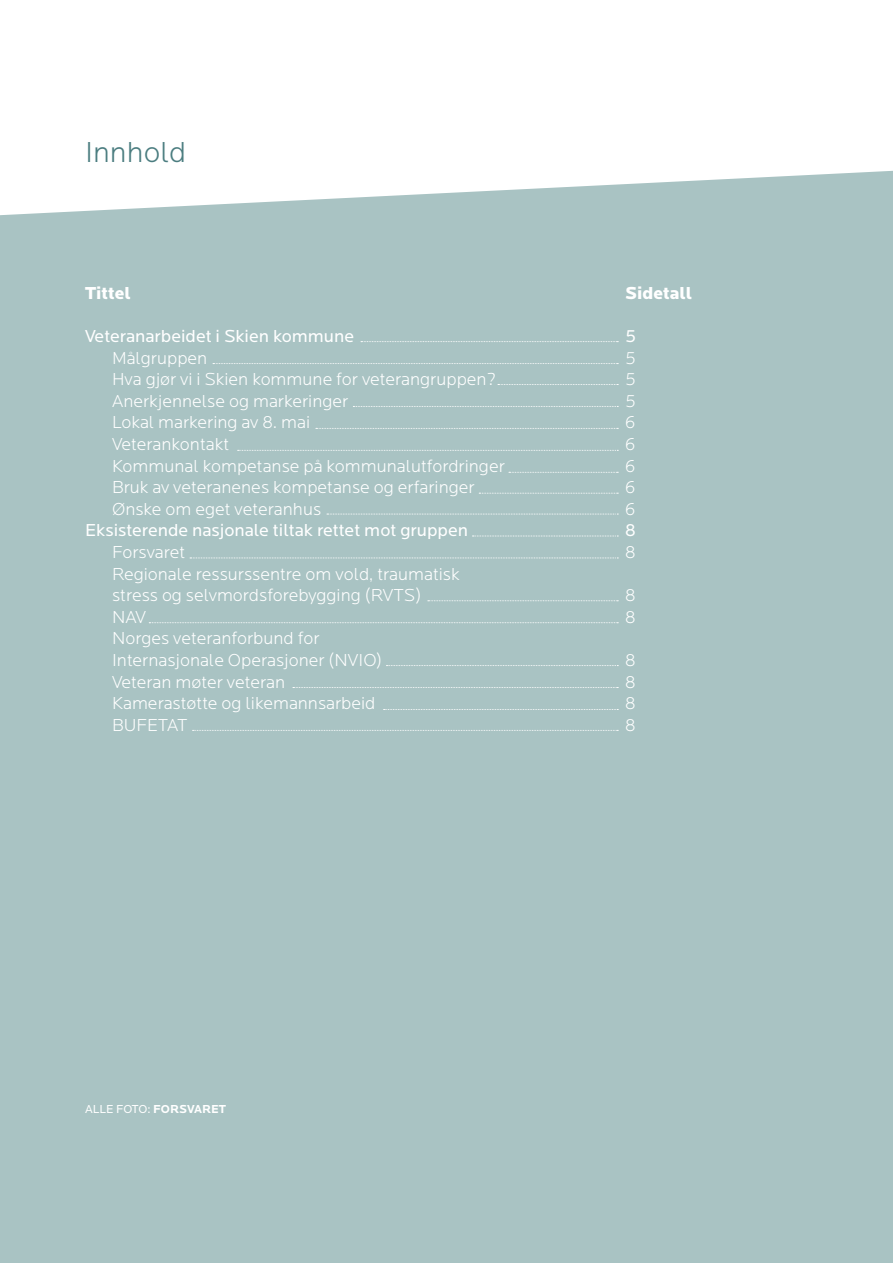
<style>
.page{position:relative;width:893px;height:1263px;background:#fff}
.page>*{position:absolute;margin:0;border:0;box-sizing:border-box;transform-origin:0 0}
.t1{font:300 30px "Locator";color:#4b7d80}
.t2{font:300 18px/21.6px "Locator";color:#fff}
.t3{font:18px "Locator";color:#fff}
.t4{font:900 18px "Locator";color:#fff}
.t5{font:12px "Locator";color:#fff}
.s1{font-weight:700}
</style>
<div class="page">
<div style="left:0;top:171px;width:893px;height:1092px;background:#a9c3c3"></div>
<svg style="left:213px;top:363px;width:405px;height:1px"></svg>
<svg style="left:361px;top:341px;width:257px;height:1px"></svg>
<svg style="left:498px;top:384px;width:120px;height:1px"></svg>
<svg style="left:353px;top:406px;width:265px;height:1px"></svg>
<svg style="left:316px;top:428px;width:302px;height:1px"></svg>
<svg style="left:238px;top:450px;width:380px;height:1px"></svg>
<svg style="left:509px;top:472px;width:109px;height:1px"></svg>
<svg style="left:479px;top:493px;width:139px;height:1px"></svg>
<svg style="left:327px;top:514px;width:291px;height:1px"></svg>
<svg style="left:472px;top:536px;width:146px;height:1px"></svg>
<svg style="left:190px;top:558px;width:428px;height:1px"></svg>
<svg style="left:428px;top:600px;width:190px;height:1px"></svg>
<svg style="left:149px;top:622px;width:469px;height:1px"></svg>
<svg style="left:386px;top:665px;width:232px;height:1px"></svg>
<svg style="left:293px;top:687px;width:325px;height:1px"></svg>
<svg style="left:384px;top:709px;width:234px;height:1px"></svg>
<svg style="left:193px;top:730px;width:425px;height:1px"></svg>
<h1 class="t1" style="left:85px;top:136px;width:103px">Innhold</h1>
<p class="t4" style="left:85px;top:282px;width:47px">Tittel</p>
<p class="t4" style="left:625px;top:282px;width:69px">Sidetall</p>
<p class="t3" style="left:85px;top:326px;width:271px">Veteranarbeidet i Skien kommune</p>
<p class="t3" style="left:625px;top:326px;width:13px">5</p>
<p class="t2" style="left:112px;top:347px;width:97px">Målgruppen</p>
<p class="t2" style="left:625px;top:347px;width:12px">5</p>
<p class="t2" style="left:112px;top:369px;width:385px">Hva gjør vi i Skien kommune for veterangruppen?</p>
<p class="t2" style="left:625px;top:369px;width:12px">5</p>
<p class="t2" style="left:112px;top:391px;width:238px">Anerkjennelse og markeringer</p>
<p class="t2" style="left:625px;top:391px;width:12px">5</p>
<p class="t2" style="left:112px;top:412px;width:200px">Lokal markering av 8. mai</p>
<p class="t2" style="left:625px;top:412px;width:12px">6</p>
<p class="t2" style="left:112px;top:434px;width:119px">Veterankontakt</p>
<p class="t2" style="left:625px;top:434px;width:12px">6</p>
<p class="t2" style="left:112px;top:455px;width:394px">Kommunal kompetanse på kommunalutfordringer</p>
<p class="t2" style="left:625px;top:455px;width:12px">6</p>
<p class="t2" style="left:112px;top:477px;width:364px">Bruk av veteranenes kompetanse og erfaringer</p>
<p class="t2" style="left:625px;top:477px;width:12px">6</p>
<p class="t2" style="left:112px;top:499px;width:211px">Ønske om eget veteranhus</p>
<p class="t2" style="left:625px;top:499px;width:12px">6</p>
<p class="t3" style="left:85px;top:521px;width:385px">Eksisterende nasjonale tiltak rettet mot gruppen</p>
<p class="t3" style="left:625px;top:521px;width:12px">8</p>
<p class="t2" style="left:112px;top:542px;width:75px">Forsvaret</p>
<p class="t2" style="left:625px;top:542px;width:12px">8</p>
<p class="t2" style="left:112px;top:563px;width:349px">Regionale ressurssentre om vold, traumatisk stress og selvmordsforebygging (RVTS)</p>
<p class="t2" style="left:625px;top:585px;width:12px">8</p>
<p class="t2" style="left:112px;top:607px;width:36px">NAV</p>
<p class="t2" style="left:625px;top:607px;width:12px">8</p>
<p class="t2" style="left:112px;top:628px;width:272px">Norges veteranforbund for<br>Internasjonale Operasjoner (NVIO)</p>
<p class="t2" style="left:625px;top:650px;width:12px">8</p>
<p class="t2" style="left:112px;top:671px;width:175px">Veteran møter veteran</p>
<p class="t2" style="left:625px;top:671px;width:12px">8</p>
<p class="t2" style="left:112px;top:693px;width:265px">Kamerastøtte og likemannsarbeid</p>
<p class="t2" style="left:625px;top:693px;width:12px">8</p>
<p class="t2" style="left:112px;top:715px;width:77px">BUFETAT</p>
<p class="t2" style="left:625px;top:715px;width:12px">8</p>
<p class="t5" style="left:85px;top:1102px;width:143px">ALLE FOTO: <span class="s1">FORSVARET</span></p>
</div>
